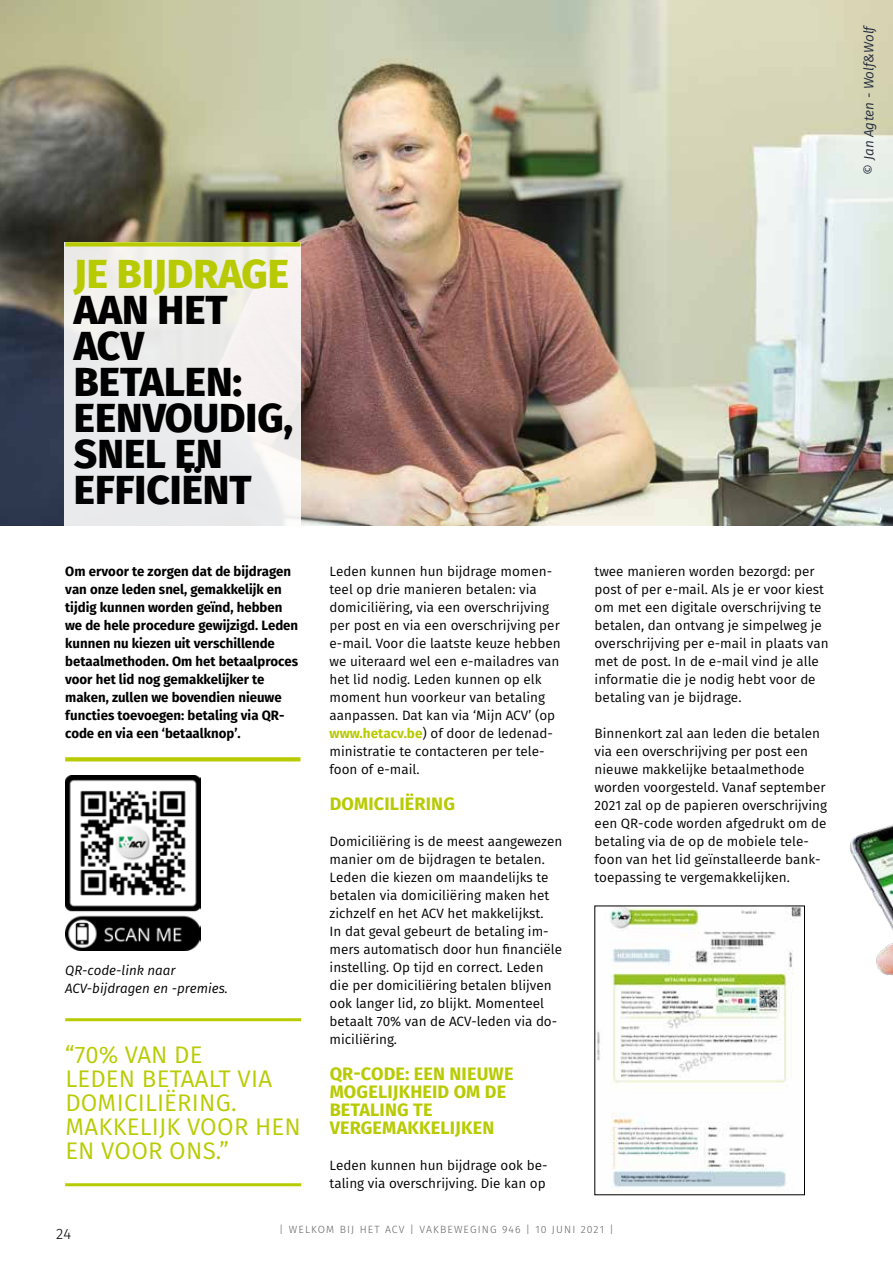
<style>
.page{position:relative;width:893px;height:1263px;background:#fff}
.page>*{position:absolute;margin:0;border:0;box-sizing:border-box;transform-origin:0 0}
.t1{font:800 40.5px/36px "Fira Sans";color:#000}
.t2{font:800 40.5px "Fira Sans";color:#b8cb02}
.t3{font:24px/24px "Fira Sans";letter-spacing:.01em;color:#b8cb02}
.t4{font:700 18px/18px "Fira Sans";letter-spacing:.01em;color:#b8cb02}
.t5{font:300 15px "Fira Sans";color:#000}
.t6{font:13.5px/18px "Fira Sans";color:#000}
.t7{font:700 13.5px/18px "Fira Sans";color:#000}
.t8{font:italic 13.5px/18px "Fira Sans";color:#000}
.t9{font:italic 13.5px "Fira Sans";color:#242d3e}
.t10{font:300 10.5px "Fira Sans";letter-spacing:.11em;color:#646363}
.s1{font-weight:700;color:#b8cb02}
</style>
<div class="page">
<img style="left:0;top:0;width:893px;height:525px">
<svg style="left:65px;top:246px;width:235px;height:280px;fill:#ebeced"></svg>
<hr style="left:65px;top:1018px;width:236px;height:3px;background:#b8cb02">
<hr style="left:65px;top:1183px;width:236px;height:3px;background:#b8cb02">
<svg style="left:65px;top:242px;width:235px;height:4px"></svg>
<svg style="left:65px;top:757px;width:235px;height:4px"></svg>
<img style="left:597px;top:908px;width:189px;height:280px">
<img style="left:767px;top:824px;width:126px;height:310px">
<img style="left:65px;top:776px;width:135px;height:175px">
<h1 class="t2" style="left:74px;top:245px;width:216px">JE BIJDRAGE</h1>
<h1 class="t1" style="left:74px;top:291px;width:221px">AAN HET<br>ACV<br>BETALEN:<br>EENVOUDIG,<br>SNEL EN<br>EFFICIËNT</h1>
<p class="t7" style="left:65px;top:562px;width:235px">Om ervoor te zorgen dat de bijdragen van onze leden snel, gemakkelijk en tijdig kunnen worden geïnd, hebben we de hele procedure gewijzigd. Leden kunnen nu kiezen uit verschillende betaalmethoden. Om het betaalproces voor het lid nog gemakkelijker te maken, zullen we bovendien nieuwe functies toevoegen: betaling via QR&shy;code en via een ‘betaalknop’.</p>
<p class="t8" style="left:65px;top:961px;width:164px">QR-code-link naar<br>ACV-bijdragen en -premies.</p>
<h2 class="t3" style="left:65px;top:1043px;width:237px">“70% VAN DE<br>LEDEN BETAALT VIA<br>DOMICILIËRING.<br>MAKKELIJK VOOR HEN<br>EN VOOR ONS.”</h2>
<p class="t6" style="left:330px;top:562px;width:233px">Leden kunnen hun bijdrage momen&shy;teel op drie manieren betalen: via domiciliëring, via een overschrijving per post en via een overschrijving per e-mail. Voor die laatste keuze hebben we uiteraard wel een e-mailadres van het lid nodig. Leden kunnen op elk moment hun voorkeur van betaling aanpassen. Dat kan via ‘Mijn ACV’ (op <span class="s1">www.hetacv.be</span>) of door de ledenad&shy;ministratie te contacteren per tele&shy;foon of e-mail.</p>
<h3 class="t4" style="left:330px;top:795px;width:127px">DOMICILIËRING</h3>
<p class="t6" style="left:330px;top:832px;width:234px">Domiciliëring is de meest aangewezen manier om de bijdragen te betalen.<br>Leden die kiezen om maandelijks te betalen via domiciliëring maken het zichzelf en het ACV het makkelijkst.<br>In dat geval gebeurt de betaling im&shy;mers automatisch door hun financiële instelling. Op tijd en correct. Leden die per domiciliëring betalen blijven ook langer lid, zo blijkt. Momenteel betaalt 70% van de ACV-leden via do&shy;miciliëring.</p>
<h3 class="t4" style="left:330px;top:1065px;width:185px">QR-CODE: EEN NIEUWE<br>MOGELIJKHEID OM DE<br>BETALING TE<br>VERGEMAKKELIJKEN</h3>
<p class="t6" style="left:330px;top:1156px;width:219px">Leden kunnen hun bijdrage ook be&shy;taling via overschrijving. Die kan op</p>
<p class="t6" style="left:595px;top:562px;width:236px">twee manieren worden bezorgd: per post of per e-mail. Als je er voor kiest om met een digitale overschrijving te betalen, dan ontvang je simpelweg je overschrijving per e-mail in plaats van met de post. In de e-mail vind je alle informatie die je nodig hebt voor de betaling van je bijdrage.</p>
<p class="t6" style="left:595px;top:724px;width:234px">Binnenkort zal aan leden die betalen via een overschrijving per post een nieuwe makkelijke betaalmethode worden voorgesteld. Vanaf september 2021 zal op de papieren overschrijving een QR-code worden afgedrukt om de betaling via de op de mobiele tele&shy;foon van het lid geïnstalleerde bank&shy;toepassing te vergemakkelijken.</p>
<p class="t5" style="left:56px;top:1223px;width:16px">24</p>
<p class="t10" style="left:279px;top:1221px;width:336px">| WELKOM BIJ HET ACV | VAKBEWEGING 946 | 10 JUNI 2021 |</p>
<p class="t9" style="left:859px;top:174px;width:152px;rotate:-90deg">© Jan Agten - Wolf&amp;Wolf</p>
</div>
